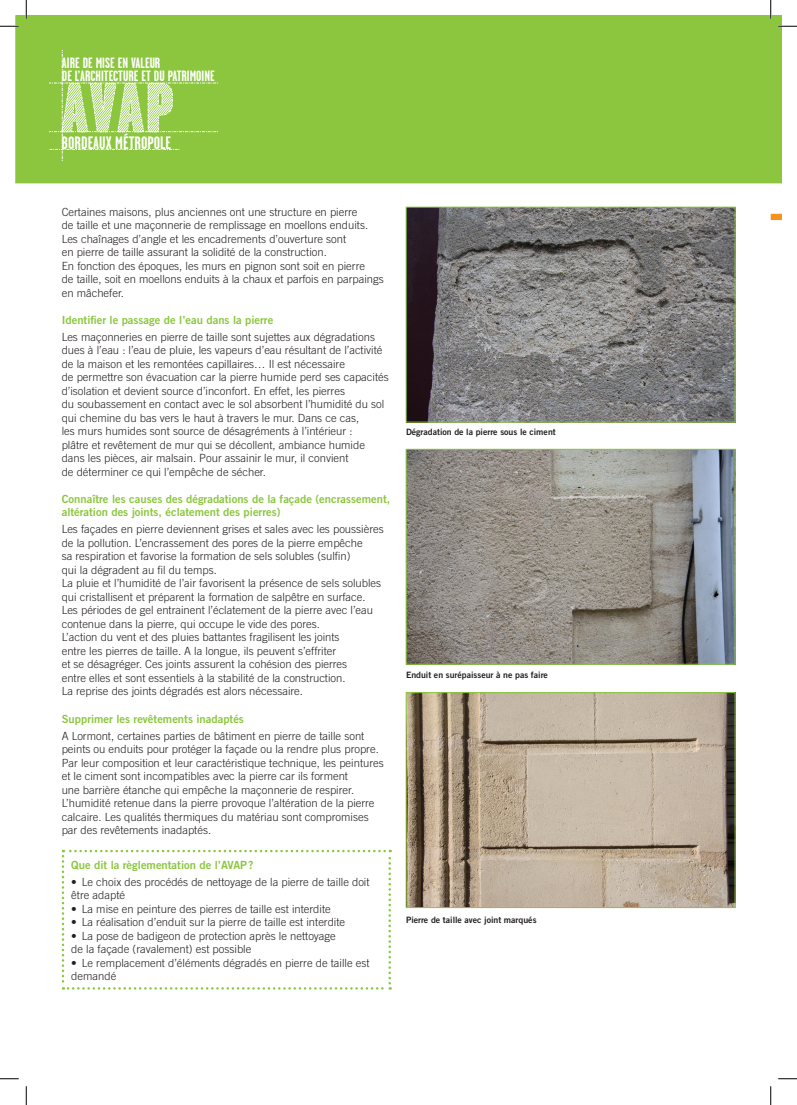
<style>
.page{position:relative;width:797px;height:1105px;background:#fff}
.page>*{position:absolute;margin:0;border:0;box-sizing:border-box;transform-origin:0 0}
.t1{font:700 18px "Garage Gothic";color:#fff}
.t2{font:700 14.88px/13.1px "Garage Gothic";color:#fff}
.Texte_courant{font:300 11.25px/13.5px "Trade Gothic";color:#231f20}
.Sous_titre{font:11.25px/13.5px "Trade Gothic Bold Two";color:#8bc63e}
.Légende{font:8.75px "Trade Gothic Bold Two";color:#231f20}
</style>
<div class="page">
<div style="left:770px;top:214px;width:11px;height:6px;background:#f7931d"></div>
<svg style="left:62px;top:850px;width:329px;height:140px"></svg>
<img style="left:408px;top:209px;width:325px;height:211px">
<div style="left:406px;top:207px;width:329px;height:215px;border:1px solid #8bc63e"></div>
<img style="left:408px;top:451px;width:325px;height:211px">
<div style="left:406px;top:449px;width:329px;height:215px;border:1px solid #8bc63e"></div>
<img style="left:408px;top:694px;width:325px;height:212px">
<div style="left:406px;top:692px;width:329px;height:216px;border:1px solid #8bc63e"></div>
<div style="left:16px;top:16px;width:765px;height:167px;background:#8bc63e"></div>
<svg style="left:49px;top:50px;width:169px;height:111px;background:#9acd57"></svg>
<svg style="left:0;top:25px;width:19px;height:2px"></svg>
<svg style="left:778px;top:25px;width:19px;height:2px"></svg>
<svg style="left:0;top:1078px;width:19px;height:1px"></svg>
<svg style="left:778px;top:1078px;width:19px;height:1px"></svg>
<svg style="left:25px;top:0;width:2px;height:19px"></svg>
<svg style="left:25px;top:1086px;width:2px;height:19px"></svg>
<svg style="left:770px;top:0;width:1px;height:19px"></svg>
<svg style="left:770px;top:1086px;width:1px;height:19px"></svg>
<p class="t2" style="left:62px;top:56px;width:154px">AIRE DE MISE EN VALEUR<br>DE L’ARCHITECTURE ET DU PATRIMOINE</p>
<p class="t1" style="left:62px;top:133px;width:111px">BORDEAUX MÉTROPOLE</p>
<p class="Texte_courant" style="left:62px;top:205px;width:323px">Certaines maisons, plus anciennes ont une structure en pierre<br>de taille et une maçonnerie de remplissage en moellons enduits.<br>Les chaînages d’angle et les encadrements d’ouverture sont<br>en pierre de taille assurant la solidité de la construction.<br>En fonction des époques, les murs en pignon sont soit en pierre<br>de taille, soit en moellons enduits à la chaux et parfois en parpaings en mâchefer.</p>
<p class="Sous_titre" style="left:62px;top:313px;width:213px">Identifier le passage de l’eau dans la pierre</p>
<p class="Texte_courant" style="left:62px;top:330px;width:328px">Les maçonneries en pierre de taille sont sujettes aux dégradations dues à l’eau : l’eau de pluie, les vapeurs d’eau résultant de l’activité de la maison et les remontées capillaires… Il est nécessaire<br>de permettre son évacuation car la pierre humide perd ses capacités d’isolation et devient source d’inconfort. En effet, les pierres<br>du soubassement en contact avec le sol absorbent l’humidité du sol qui chemine du bas vers le haut à travers le mur. Dans ce cas,<br>les murs humides sont source de désagréments à l’intérieur :<br>plâtre et revêtement de mur qui se décollent, ambiance humide dans les pièces, air malsain. Pour assainir le mur, il convient</p>
<p class="Texte_courant" style="left:62px;top:465px;width:206px">de déterminer ce qui l’empêche de sécher.</p>
<p class="Sous_titre" style="left:62px;top:492px;width:330px">Connaître les causes des dégradations de la façade (encrassement, altération des joints, éclatement des pierres)</p>
<p class="Texte_courant" style="left:62px;top:523px;width:323px">Les façades en pierre deviennent grises et sales avec les poussières de la pollution. L’encrassement des pores de la pierre empêche<br>sa respiration et favorise la formation de sels solubles (sulfin)<br>qui la dégradent au fil du temps.</p>
<p class="Texte_courant" style="left:62px;top:577px;width:321px">La pluie et l’humidité de l’air favorisent la présence de sels solubles qui cristallisent et préparent la formation de salpêtre en surface.</p>
<p class="Texte_courant" style="left:62px;top:604px;width:313px">Les périodes de gel entrainent l’éclatement de la pierre avec l’eau contenue dans la pierre, qui occupe le vide des pores.</p>
<p class="Texte_courant" style="left:62px;top:631px;width:287px">L’action du vent et des pluies battantes fragilisent les joints entre les pierres de taille. A la longue, ils peuvent s’effriter et se désagréger. Ces joints assurent la cohésion des pierres entre elles et sont essentiels à la stabilité de la construction.<br>La reprise des joints dégradés est alors nécessaire.</p>
<p class="Sous_titre" style="left:62px;top:711px;width:184px">Supprimer les revêtements inadaptés</p>
<p class="Texte_courant" style="left:62px;top:729px;width:323px">A Lormont, certaines parties de bâtiment en pierre de taille sont peints ou enduits pour protéger la façade ou la rendre plus propre.<br>Par leur composition et leur caractéristique technique, les peintures et le ciment sont incompatibles avec la pierre car ils forment<br>une barrière étanche qui empêche la maçonnerie de respirer.<br>L’humidité retenue dans la pierre provoque l’altération de la pierre calcaire. Les qualités thermiques du matériau sont compromises par des revêtements inadaptés.</p>
<p class="Sous_titre" style="left:71px;top:857px;width:184px">Que dit la règlementation de l’AVAP?</p>
<p class="Texte_courant" style="left:71px;top:875px;width:300px">• Le choix des procédés de nettoyage de la pierre de taille doit être adapté</p>
<p class="Texte_courant" style="left:71px;top:902px;width:261px">• La mise en peinture des pierres de taille est interdite</p>
<p class="Texte_courant" style="left:71px;top:915px;width:275px">• La réalisation d’enduit sur la pierre de taille est interdite</p>
<p class="Texte_courant" style="left:71px;top:929px;width:266px">• La pose de badigeon de protection après le nettoyage de la façade (ravalement) est possible</p>
<p class="Texte_courant" style="left:71px;top:956px;width:300px">• Le remplacement d’éléments dégradés en pierre de taille est demandé</p>
<p class="Légende" style="left:406px;top:426px;width:151px">Dégradation de la pierre sous le ciment</p>
<p class="Légende" style="left:406px;top:670px;width:143px">Enduit en surépaisseur à ne pas faire</p>
<p class="Légende" style="left:406px;top:914px;width:132px">Pierre de taille avec joint marqués</p>
</div>
